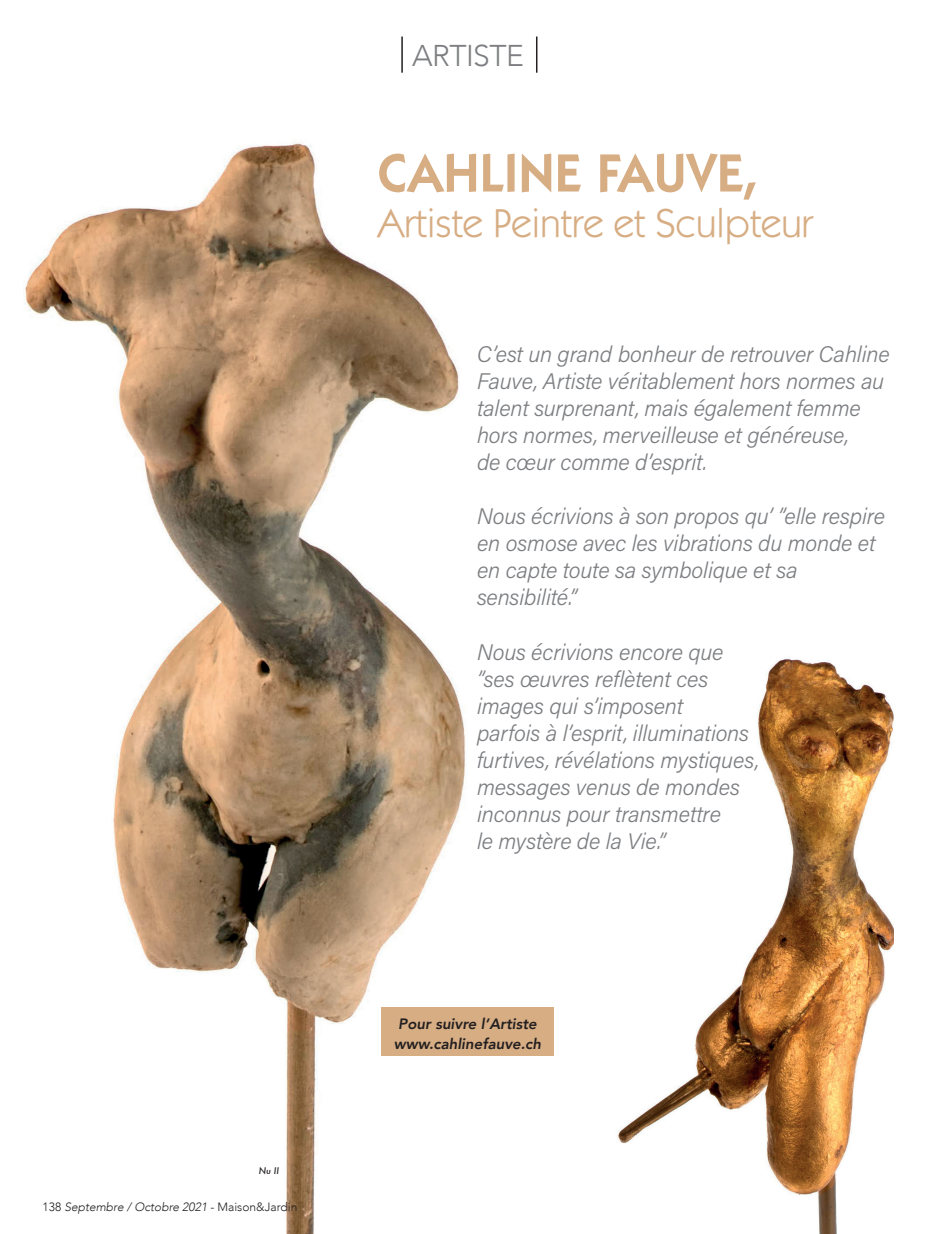
<style>
.page{position:relative;width:936px;height:1234px;background:#fff}
.page>*{position:absolute;margin:0;border:0;box-sizing:border-box;transform-origin:0 0}
.t1{font:600 54px "Itc Kabel";color:#d7ad84}
.t2{font:40.5px "Itc Kabel";color:#d7ad84}
.t3{font:300 30px "Avenir";letter-spacing:-.02em;color:#7c7e81}
.t4{font:22.5px/27px "Acumin Variable Concept";letter-spacing:-.01em;color:#7c7e81}
.t5{font:italic 800 15px/20.7px "Avenir";color:#231f20}
.t6{font:italic 300 12px "Avenir";color:#231f20}
.t7{font:italic 500 9px "Futura";color:#231f20}
.s1{font-style:normal}
</style>
<div class="page">
<img style="left:478px;top:658px;width:415px;height:575px">
<img style="left:25px;top:142px;width:453px;height:1091px">
<hr style="left:401px;top:36px;width:2px;height:37px;background:#231f20">
<hr style="left:536px;top:36px;width:1px;height:37px;background:#231f20">
<div style="left:381px;top:1006px;width:173px;height:49px;background:#d7ad84"></div>
<p class="t7" style="left:259px;top:1164px;width:22px">Nu II</p>
<p class="t6" style="left:43px;top:1199px;width:256px"><span class="s1">138</span> Septembre / Octobre 2021 <span class="s1">- Maison&amp;Jardin</span></p>
<h3 class="t3" style="left:412px;top:38px;width:113px">ARTISTE</h3>
<h1 class="t1" style="left:377px;top:141px;width:383px">CAHLINE FAUVE,</h1>
<h2 class="t2" style="left:377px;top:199px;width:437px">Artiste Peintre et Sculpteur</h2>
<p class="t4" style="left:477px;top:340px;width:414px">C’est un grand bonheur de retrouver Cahline Fauve, Artiste véritablement hors normes au talent surprenant, mais également femme hors normes, merveilleuse et généreuse,<br>de cœur comme d’esprit.</p>
<p class="t4" style="left:477px;top:502px;width:410px">Nous écrivions à son propos qu’ ”elle respire en osmose avec les vibrations du monde et en capte toute sa symbolique et sa sensibilité.”</p>
<p class="t4" style="left:477px;top:637px;width:283px">Nous écrivions encore que ”ses œuvres reflètent ces images qui s’imposent<br>parfois à l’esprit, illuminations furtives, révélations mystiques, messages venus de mondes inconnus pour transmettre<br>le mystère de la Vie.”</p>
<p class="t5" style="left:394px;top:1012px;width:148px">Pour suivre l’Artiste www.cahlinefauve.ch</p>
</div>
